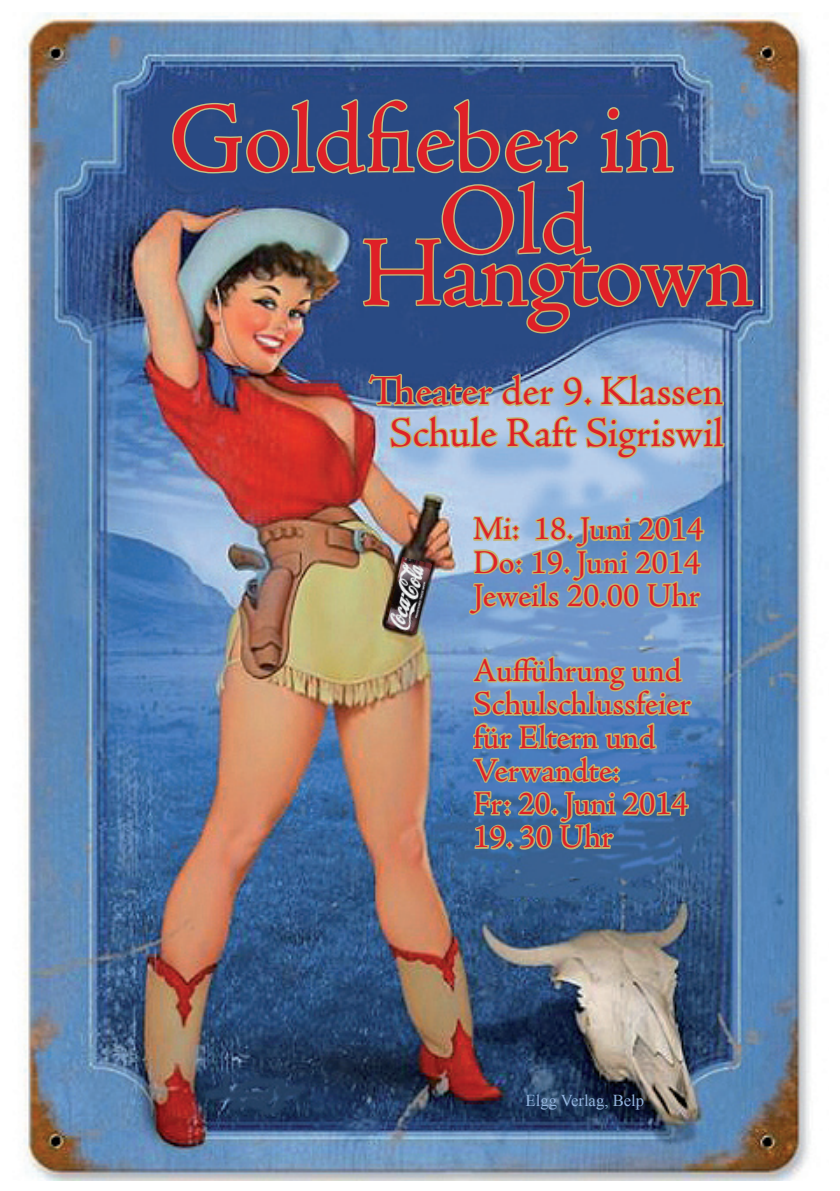
<style>
.page{position:relative;width:840px;height:1191px;background:#fff}
.page>*{position:absolute;margin:0;border:0;box-sizing:border-box;transform-origin:0 0}
.t1{font:99.8px/81.2px "Adobe Jenson Pro";letter-spacing:-.01em;color:#df2027}
.t2{font:99.8px "Adobe Jenson Pro";letter-spacing:-.03em;color:#df2027}
.t3{font:41.6px/41.6px "Adobe Jenson Pro";color:#df2027;text-align:center}
.t4{font:33.2px/33.2px "Adobe Jenson Pro";color:#df2027;text-align:justify}
.t5{font:16.6px "Times New Roman";color:#94b4de}
</style>
<div class="page">
<img style="left:23px;top:12px;width:787px;height:1168px">
<img style="left:171px;top:44px;width:583px;height:851px">
<img style="left:386px;top:557px;width:46px;height:77px">
<h1 class="t1" style="left:438px;top:101px;width:237px;text-indent:-269px">Goldfieber in<br>Old</h1>
<h1 class="t2" style="left:359px;top:217px;width:396px">Hangtown</h1>
<p class="t3" style="left:369px;top:371px;width:356px">Theater der 9. Klassen<br>Schule Raft Sigriswil</p>
<p class="t4" style="left:473px;top:513px;width:232px">Mi: 18. Juni 2014<br>Do: 19. Juni 2014<br>Jeweils 20.00 Uhr</p>
<p class="t4" style="left:473px;top:654px;width:219px;text-align:left">Aufführung und<br>Schulschlussfeier für Eltern und<br>Verwandte:<br>Fr: 20. Juni 2014</p>
<p class="t4" style="left:473px;top:821px;width:141px">19. 30 Uhr</p>
<p class="t5" style="left:525px;top:1089px;width:120px">Elgg Verlag, Belp</p>
</div>
